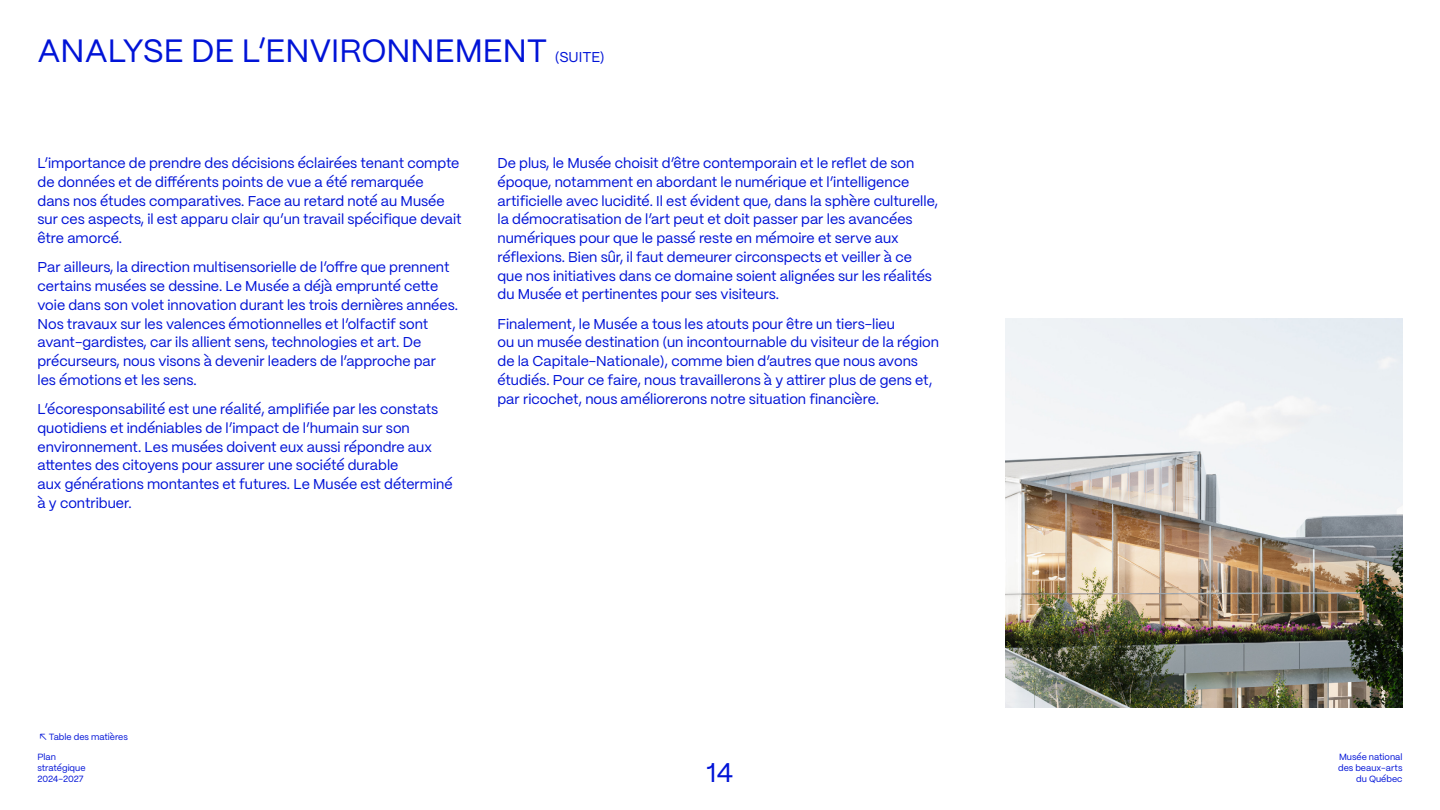
<style>
.page{position:relative;width:1440px;height:810px;background:#fff}
.page>*{position:absolute;margin:0;border:0;box-sizing:border-box;transform-origin:0 0}
.TItre_section_-_NON_POUR_TOC{font:32.25px "PP Mori";color:#0013d7}
.t1{font:27px "PP Mori";color:#0013d7}
.Texte{font:14.25px/18.8px "PP Mori";color:#0013d7}
.TItre_section_-_NON_POUR_TOC-2{font:14.25px "PP Mori";color:#0013d7}
.t2{font:9px/10.8px "PP Mori";color:#0013d7}
</style>
<div class="page">
<img style="left:1006px;top:318px;width:396px;height:390px">
<p class="TItre_section_-_NON_POUR_TOC" style="left:38px;top:23px;width:512px">ANALYSE DE L’ENVIRONNEMENT</p>
<p class="TItre_section_-_NON_POUR_TOC-2" style="left:555px;top:44px;width:52px">(SUITE)</p>
<p class="Texte" style="left:38px;top:153px;width:426px">L’importance de prendre des décisions éclairées tenant compte de données et de différents points de vue a été remarquée<br>dans nos études comparatives. Face au retard noté au Musée sur ces aspects, il est apparu clair qu’un travail spécifique devait être amorcé.</p>
<p class="Texte" style="left:38px;top:257px;width:422px">Par ailleurs, la direction multisensorielle de l’offre que prennent certains musées se dessine. Le Musée a déjà emprunté cette voie dans son volet innovation durant les trois dernières années.<br>Nos travaux sur les valences émotionnelles et l’olfactif sont avant-gardistes, car ils allient sens, technologies et art. De précurseurs, nous visons à devenir leaders de l’approche par les émotions et les sens.</p>
<p class="Texte" style="left:38px;top:399px;width:417px">L’écoresponsabilité est une réalité, amplifiée par les constats quotidiens et indéniables de l’impact de l’humain sur son environnement. Les musées doivent eux aussi répondre aux attentes des citoyens pour assurer une société durable<br>aux générations montantes et futures. Le Musée est déterminé à y contribuer.</p>
<p class="Texte" style="left:497px;top:153px;width:442px">De plus, le Musée choisit d’être contemporain et le reflet de son époque, notamment en abordant le numérique et l’intelligence artificielle avec lucidité. Il est évident que, dans la sphère culturelle, la démocratisation de l’art peut et doit passer par les avancées numériques pour que le passé reste en mémoire et serve aux réflexions. Bien sûr, il faut demeurer circonspects et veiller à ce que nos initiatives dans ce domaine soient alignées sur les réalités du Musée et pertinentes pour ses visiteurs.</p>
<p class="Texte" style="left:497px;top:313px;width:443px">Finalement, le Musée a tous les atouts pour être un tiers-lieu<br>ou un musée destination (un incontournable du visiteur de la région de la Capitale-Nationale), comme bien d’autres que nous avons étudiés. Pour ce faire, nous travaillerons à y attirer plus de gens et, par ricochet, nous améliorerons notre situation financière.</p>
<p class="t2" style="left:40px;top:731px;width:90px">↖ Table des matières</p>
<p class="t2" style="left:38px;top:751px;width:50px">Plan stratégique<br>2024-2027</p>
<p class="t2" style="left:1338px;top:751px;width:66px">Musée national des beaux-arts</p>
<h2 class="t1" style="left:707px;top:749px;width:28px">14</h2>
<p class="t2" style="left:1356px;top:772px;width:48px">du Québec</p>
</div>
